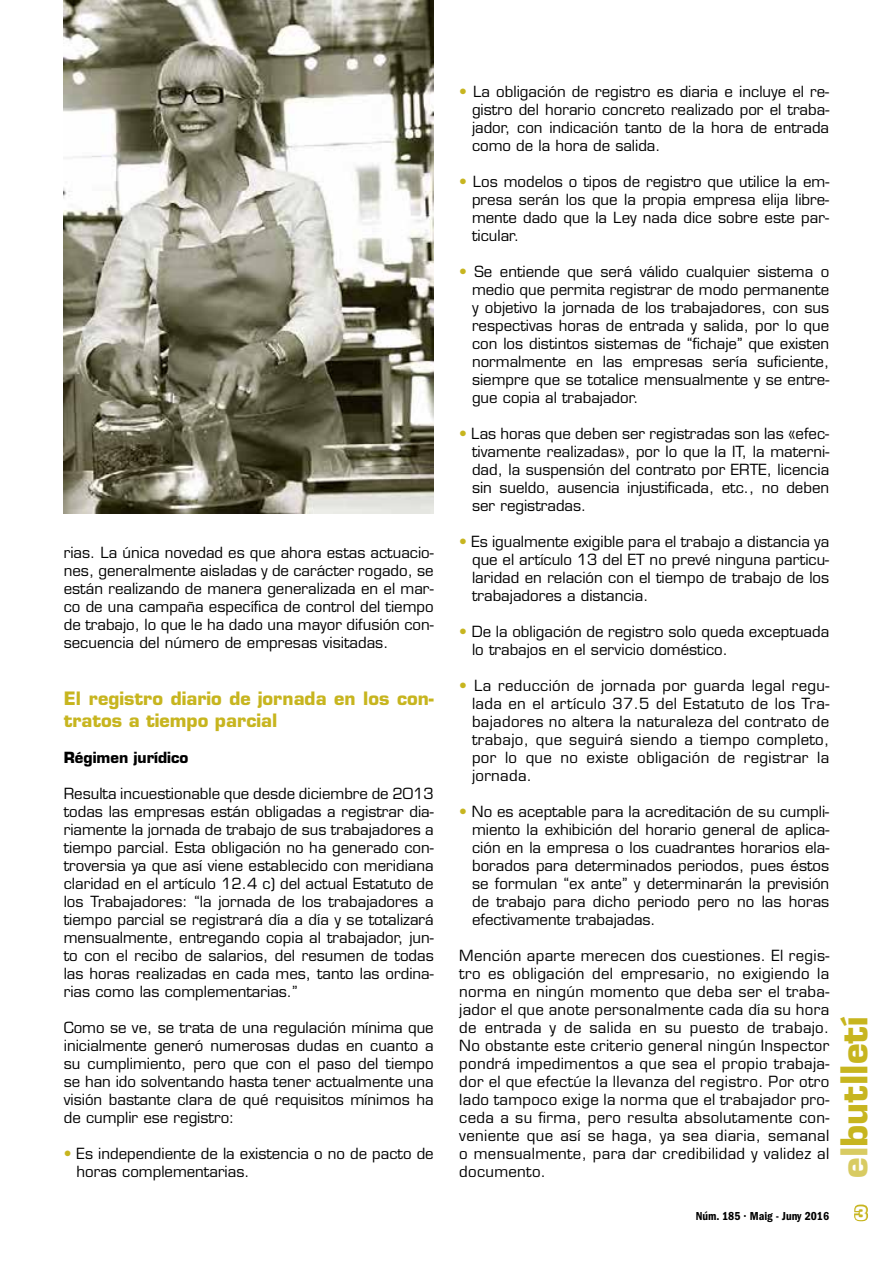
<style>
.page{position:relative;width:893px;height:1263px;background:#fff}
.page>*{position:absolute;margin:0;border:0;box-sizing:border-box;transform-origin:0 0}
.t1{font:700 36px "Eurostile";color:#c7b51f}
.t2{font:700 18px/21.6px "Eurostile";color:#c7b51f}
.t3{font:15px/18px "Eurostile";color:#000;text-align:justify}
.t4{font:700 15px "Eurostile";color:#000}
.t5{font:600 condensed 12px "Franklin Gothic";color:#000}
.s1{color:#c7b51f}
.s2{color:#d8cb62}
.s3{font-weight:400;font-size:18px;color:#fff}
.s4{font-family:"Eurostile";font-weight:700;font-stretch:normal;font-size:18px;color:#fff}
</style>
<div class="page">
<svg style="left:854px;top:1204px;width:14px;height:18px"></svg>
<img style="left:64px;top:0;width:370px;height:513px">
<p class="t3" style="left:64px;top:543px;width:371px">rias. La única novedad es que ahora estas actuacio&shy;nes, generalmente aisladas y de carácter rogado, se están realizando de manera generalizada en el mar&shy;co de una campaña específica de control del tiempo de trabajo, lo que le ha dado una mayor difusión con&shy;secuencia del número de empresas visitadas.</p>
<p class="t2" style="left:64px;top:688px;width:371px">El registro diario de jornada en los con&shy;tratos a tiempo parcial</p>
<p class="t4" style="left:64px;top:748px;width:126px">Régimen jurídico</p>
<p class="t3" style="left:64px;top:784px;width:371px">Resulta incuestionable que desde diciembre de 2013 todas las empresas están obligadas a registrar dia&shy;riamente la jornada de trabajo de sus trabajadores a tiempo parcial. Esta obligación no ha generado con&shy;troversia ya que así viene establecido con meridiana claridad en el artículo 12.4 c) del actual Estatuto de los Trabajadores: “la jornada de los trabajadores a tiempo parcial se registrará día a día y se totalizará mensualmente, entregando copia al trabajador, jun&shy;to con el recibo de salarios, del resumen de todas las horas realizadas en cada mes, tanto las ordina&shy;rias como las complementarias.”</p>
<p class="t3" style="left:64px;top:1018px;width:371px">Como se ve, se trata de una regulación mínima que inicialmente generó numerosas dudas en cuanto a su cumplimiento, pero que con el paso del tiempo se han ido solventando hasta tener actualmente una visión bastante clara de qué requisitos mínimos ha de cumplir ese registro:</p>
<p class="t3" style="left:77px;top:1144px;width:359px;text-indent:-13px"><span class="s1">•</span> Es independiente de la existencia o no de pacto de horas complementarias.</p>
<p class="t3" style="left:472px;top:83px;width:359px;text-indent:-13px"><span class="s1">•</span> La obligación de registro es diaria e incluye el re&shy;gistro del horario concreto realizado por el traba&shy;jador, con indicación tanto de la hora de entrada como de la hora de salida.</p>
<p class="t3" style="left:472px;top:173px;width:359px;text-indent:-13px"><span class="s1">•</span> Los modelos o tipos de registro que utilice la em&shy;presa serán los que la propia empresa elija libre&shy;mente dado que la Ley nada dice sobre este par&shy;ticular.</p>
<p class="t3" style="left:472px;top:263px;width:359px;text-indent:-13px"><span class="s1">•</span> Se entiende que será válido cualquier sistema o medio que permita registrar de modo permanente y objetivo la jornada de los trabajadores, con sus respectivas horas de entrada y salida, por lo que con los distintos sistemas de “fichaje” que existen normalmente en las empresas sería suficiente, siempre que se totalice mensualmente y se entre&shy;gue copia al trabajador.</p>
<p class="t3" style="left:472px;top:425px;width:359px;text-indent:-13px"><span class="s1">•</span> Las horas que deben ser registradas son las «efec&shy;tivamente realizadas», por lo que la IT, la materni&shy;dad, la suspensión del contrato por ERTE, licencia sin sueldo, ausencia injustificada, etc., no deben ser registradas.</p>
<p class="t3" style="left:472px;top:533px;width:359px;text-indent:-13px"><span class="s1">•</span> Es igualmente exigible para el trabajo a distancia ya que el artículo 13 del ET no prevé ninguna particu&shy;laridad en relación con el tiempo de trabajo de los trabajadores a distancia.</p>
<p class="t3" style="left:472px;top:623px;width:359px;text-indent:-13px"><span class="s1">•</span> De la obligación de registro solo queda exceptuada lo trabajos en el servicio doméstico.</p>
<p class="t3" style="left:472px;top:677px;width:359px;text-indent:-13px"><span class="s1">•</span> La reducción de jornada por guarda legal regu&shy;lada en el artículo 37.5 del Estatuto de los Tra&shy;bajadores no altera la naturaleza del contrato de trabajo, que seguirá siendo a tiempo completo, por lo que no existe obligación de registrar la jornada.</p>
<p class="t3" style="left:472px;top:803px;width:359px;text-indent:-13px"><span class="s1">•</span> No es aceptable para la acreditación de su cumpli&shy;miento la exhibición del horario general de aplica&shy;ción en la empresa o los cuadrantes horarios ela&shy;borados para determinados periodos, pues éstos se formulan “ex ante” y determinarán la previsión de trabajo para dicho periodo pero no las horas efectivamente trabajadas.</p>
<p class="t3" style="left:459px;top:947px;width:371px">Mención aparte merecen dos cuestiones. El regis&shy;tro es obligación del empresario, no exigiendo la norma en ningún momento que deba ser el traba&shy;jador el que anote personalmente cada día su hora de entrada y de salida en su puesto de trabajo.<br>No obstante este criterio general ningún Inspector pondrá impedimentos a que sea el propio trabaja&shy;dor el que efectúe la llevanza del registro. Por otro lado tampoco exige la norma que el trabajador pro&shy;ceda a su firma, pero resulta absolutamente con&shy;veniente que así se haga, ya sea diaria, semanal o mensualmente, para dar credibilidad y validez al documento.</p>
<h1 class="t1" style="left:832px;top:1178px;width:162px;rotate:-90deg"><span class="s2">el</span>butlletí</h1>
<p class="t5" style="left:696px;top:1209px;width:173px">Núm. 185 · Maig - Juny 2016 <span class="s3">3</span> <span class="s4">3</span></p>
</div>
